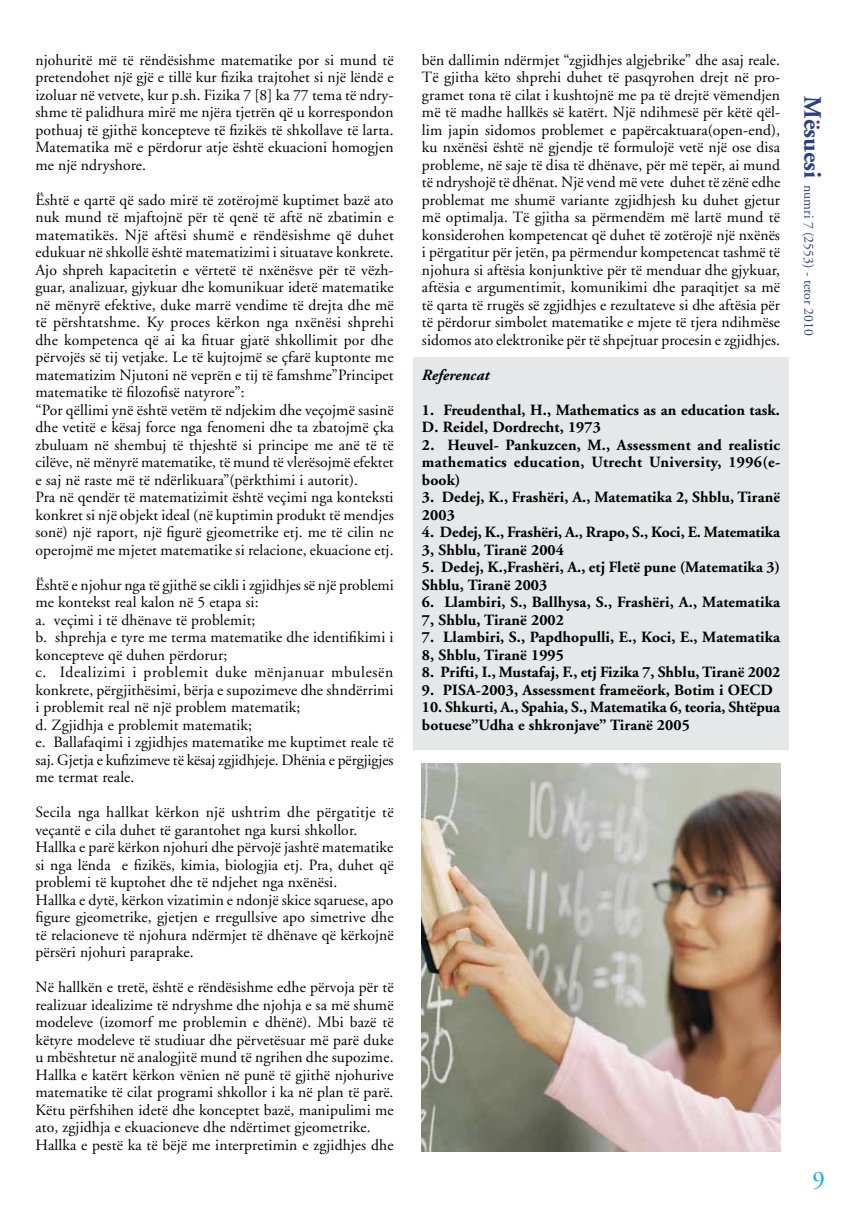
<style>
.page{position:relative;width:851px;height:1205px;background:#fff}
.page>*{position:absolute;margin:0;border:0;box-sizing:border-box;transform-origin:0 0}
.t1{font:25px "Adobe Garamond";color:#00aeef}
.t2{font:15.62px/17.5px "Adobe Garamond";letter-spacing:.005em;color:#000}
.t3{font:700 15.62px/17.5px "Adobe Garamond";letter-spacing:.005em;color:#000}
.t4{font:italic 700 15.62px "Adobe Garamond";letter-spacing:.005em;color:#000}
.t5{font:13.75px "Adobe Garamond";color:#25408f}
.s1{font-weight:700;font-size:25px}
</style>
<div class="page">
<div style="left:413px;top:357px;width:375px;height:393px;background:#e6e7e8"></div>
<img style="left:422px;top:764px;width:358px;height:388px">
<p class="t2" style="left:35px;top:51px;width:359px;text-align:justify">njohuritë më të rëndësishme matematike por si mund të pretendohet një gjë e tillë kur fizika trajtohet si një lëndë e izoluar në vetvete, kur p.sh. Fizika 7 [8] ka 77 tema të ndry&shy;shme të palidhura mirë me njëra tjetrën që u korrespondon pothuaj të gjithë koncepteve të fizikës të shkollave të larta.<br>Matematika më e përdorur atje është ekuacioni homogjen me një ndryshore.</p>
<p class="t2" style="left:35px;top:191px;width:360px">Është e qartë që sado mirë të zotërojmë kuptimet bazë ato nuk mund të mjaftojnë për të qenë të aftë në zbatimin e matematikës. Një aftësi shumë e rëndësishme që duhet edukuar në shkollë është matematizimi i situatave konkrete.<br>Ajo shpreh kapacitetin e vërtetë të nxënësve për të vëzh&shy;guar, analizuar, gjykuar dhe komunikuar idetë matematike në mënyrë efektive, duke marrë vendime të drejta dhe më të përshtatshme. Ky proces kërkon nga nxënësi shprehi dhe kompetenca që ai ka fituar gjatë shkollimit por dhe përvojës së tij vetjake. Le të kujtojmë se çfarë kuptonte me matematizim Njutoni në veprën e tij të famshme”Principet matematike të filozofisë natyrore”:<br>“Por qëllimi ynë është vetëm të ndjekim dhe veçojmë sasinë dhe vetitë e kësaj force nga fenomeni dhe ta zbatojmë çka zbuluam në shembuj të thjeshtë si principe me anë të të cilëve, në mënyrë matematike, të mund të vlerësojmë efektet e saj në raste më të ndërlikuara”(përkthimi i autorit).<br>Pra në qendër të matematizimit është veçimi nga konteksti konkret si një objekt ideal (në kuptimin produkt të mendjes sonë) një raport, një figurë gjeometrike etj. me të cilin ne operojmë me mjetet matematike si relacione, ekuacione etj.</p>
<p class="t2" style="left:35px;top:576px;width:360px">Është e njohur nga të gjithë se cikli i zgjidhjes së një problemi me kontekst real kalon në 5 etapa si:<br>a. veçimi i të dhënave të problemit;<br>b. shprehja e tyre me terma matematike dhe identifikimi i koncepteve që duhen përdorur;<br>c. Idealizimi i problemit duke mënjanuar mbulesën konkrete, përgjithësimi, bërja e supozimeve dhe shndërrimi i problemit real në një problem matematik;<br>d. Zgjidhja e problemit matematik;<br>e. Ballafaqimi i zgjidhjes matematike me kuptimet reale të saj. Gjetja e kufizimeve të kësaj zgjidhjeje. Dhënia e përgjigjes me termat reale.</p>
<p class="t2" style="left:35px;top:804px;width:359px">Secila nga hallkat kërkon një ushtrim dhe përgatitje të veçantë e cila duhet të garantohet nga kursi shkollor.<br>Hallka e parë kërkon njohuri dhe përvojë jashtë matematike si nga lënda e fizikës, kimia, biologjia etj. Pra, duhet që problemi të kuptohet dhe të ndjehet nga nxënësi.<br>Hallka e dytë, kërkon vizatimin e ndonjë skice sqaruese, apo figure gjeometrike, gjetjen e rregullsive apo simetrive dhe të relacioneve të njohura ndërmjet të dhënave që kërkojnë përsëri njohuri paraprake.</p>
<p class="t2" style="left:35px;top:979px;width:359px">Në hallkën e tretë, është e rëndësishme edhe përvoja për të realizuar idealizime të ndryshme dhe njohja e sa më shumë modeleve (izomorf me problemin e dhënë). Mbi bazë të këtyre modeleve të studiuar dhe përvetësuar më parë duke u mbështetur në analogjitë mund të ngrihen dhe supozime.<br>Hallka e katërt kërkon vënien në punë të gjithë njohurive matematike të cilat programi shkollor i ka në plan të parë.<br>Këtu përfshihen idetë dhe konceptet bazë, manipulimi me ato, zgjidhja e ekuacioneve dhe ndërtimet gjeometrike.<br>Hallka e pestë ka të bëjë me interpretimin e zgjidhjes dhe</p>
<p class="t2" style="left:422px;top:51px;width:360px;text-align:justify">bën dallimin ndërmjet “zgjidhjes algjebrike” dhe asaj reale.<br>Të gjitha këto shprehi duhet të pasqyrohen drejt në pro&shy;gramet tona të cilat i kushtojnë me pa të drejtë vëmendjen më të madhe hallkës së katërt. Një ndihmesë për këtë qël&shy;lim japin sidomos problemet e papërcaktuara(open-end), ku nxënësi është në gjendje të formulojë vetë një ose disa probleme, në saje të disa të dhënave, për më tepër, ai mund të ndryshojë të dhënat. Një vend më vete duhet të zënë edhe problemat me shumë variante zgjidhjesh ku duhet gjetur më optimalja. Të gjitha sa përmendëm më lartë mund të konsiderohen kompetencat që duhet të zotërojë një nxënës i përgatitur për jetën, pa përmendur kompetencat tashmë të njohura si aftësia konjunktive për të menduar dhe gjykuar, aftësia e argumentimit, komunikimi dhe paraqitjet sa më të qarta të rrugës së zgjidhjes e rezultateve si dhe aftësia për të përdorur simbolet matematike e mjete të tjera ndihmëse sidomos ato elektronike për të shpejtuar procesin e zgjidhjes.</p>
<p class="t4" style="left:422px;top:366px;width:69px">Referencat</p>
<p class="t3" style="left:422px;top:401px;width:359px">1. Freudenthal, H., Mathematics as an education task.<br>D. Reidel, Dordrecht, 1973</p>
<p class="t3" style="left:422px;top:436px;width:360px;text-align:justify">2. Heuvel- Pankuzcen, M., Assessment and realistic mathematics education, Utrecht University, 1996(e&shy;book)</p>
<p class="t3" style="left:422px;top:489px;width:359px">3. Dedej, K., Frashëri, A., Matematika 2, Shblu, Tiranë<br>2003</p>
<p class="t3" style="left:422px;top:524px;width:359px">4. Dedej, K., Frashëri, A., Rrapo, S., Koci, E. Matematika<br>3, Shblu, Tiranë 2004</p>
<p class="t3" style="left:422px;top:559px;width:359px">5. Dedej, K.,Frashëri, A., etj Fletë pune (Matematika 3)<br>Shblu, Tiranë 2003</p>
<p class="t3" style="left:422px;top:594px;width:359px">6. Llambiri, S., Ballhysa, S., Frashëri, A., Matematika<br>7, Shblu, Tiranë 2002</p>
<p class="t3" style="left:422px;top:629px;width:359px">7. Llambiri, S., Papdhopulli, E., Koci, E., Matematika<br>8, Shblu, Tiranë 1995</p>
<p class="t3" style="left:422px;top:664px;width:360px">8. Prifti, I., Mustafaj, F., etj Fizika 7, Shblu, Tiranë 2002</p>
<p class="t3" style="left:422px;top:681px;width:352px">9. PISA-2003, Assessment frameëork, Botim i OECD</p>
<p class="t3" style="left:422px;top:699px;width:360px">10. Shkurti, A., Spahia, S., Matematika 6, teoria, Shtëpua botuese”Udha e shkronjave” Tiranë 2005</p>
<p class="t5" style="left:815px;top:96px;width:241px;rotate:90deg"><span class="s1">Mësuesi</span> numri 7 (2553) - tetor 2010</p>
<h1 class="t1" style="left:812px;top:1167px;width:14px">9</h1>
</div>
